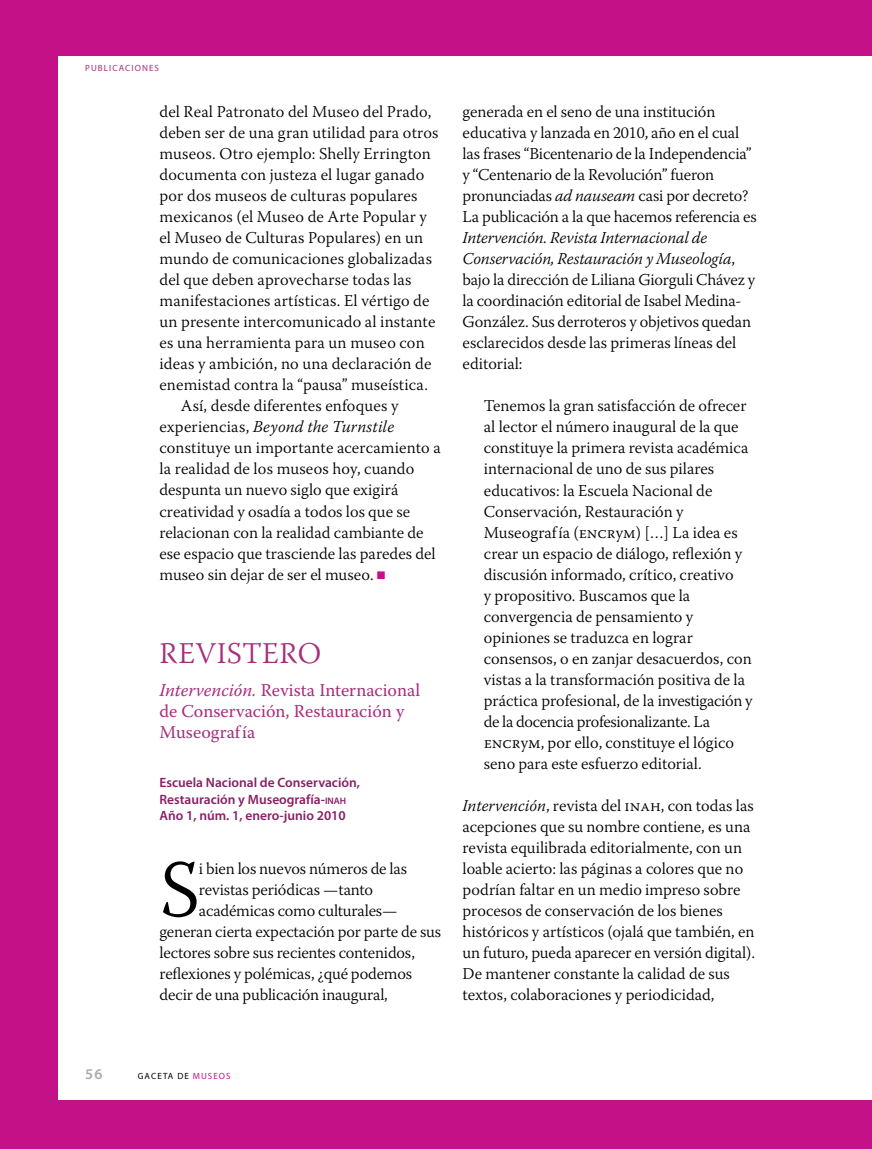
<style>
.page{position:relative;width:872px;height:1149px;background:#fff}
.page>*{position:absolute;margin:0;border:0;box-sizing:border-box;transform-origin:0 0}
.t1{font:300 80.25px "Warnock Pro";color:#000}
.t2{font:300 30px "Warnock Pro";color:#a82d7d}
.t3{font:18px/21px "Warnock Pro";color:#a82d7d}
.t4{font:300 16.5px/21px "Warnock Pro";color:#000}
.t5{font:300 16.5px "Warnock Pro";letter-spacing:-.02em;color:#000}
.t6{font:italic 300 16.5px "Warnock Pro";letter-spacing:.01em;color:#000}
.t7{font:600 15px "Myriad Pro";color:#a7a9ac}
.t8{font:600 13.5px/16.5px "Myriad Pro";color:#881e64}
.t9{font:9px "Myriad Pro";color:#000}
.t10{font:9px "Myriad Pro";color:#a82d7d}
.s1{font-style:normal}
.s2{font-family:"Monotype Sorts";font-weight:400;font-size:10.5px;color:#c41188}
.s3{font-style:italic}
.s4{font-size:9.45px}
.s5{color:#c41188}
</style>
<div class="page">
<div style="left:0;top:0;width:872px;height:55px;background:#c41188"></div>
<div style="left:0;top:0;width:57px;height:1148px;background:#c41188"></div>
<div style="left:0;top:1100px;width:872px;height:48px;background:#c41188"></div>
<p class="t10" style="left:85px;top:62px;width:75px">PUBLICACIONES</p>
<p class="t4" style="left:159px;top:101px;width:273px">del Real Patronato del Museo del Prado,</p>
<p class="t4" style="left:159px;top:122px;width:280px">deben ser de una gran utilidad para otros</p>
<p class="t4" style="left:159px;top:143px;width:273px">museos. Otro ejemplo: Shelly Errington</p>
<p class="t4" style="left:159px;top:164px;width:266px">documenta con justeza el lugar ganado</p>
<p class="t4" style="left:159px;top:185px;width:259px">por dos museos de culturas populares</p>
<p class="t4" style="left:159px;top:206px;width:269px">mexicanos (el Museo de Arte Popular y</p>
<p class="t4" style="left:159px;top:227px;width:265px">el Museo de Culturas Populares) en un</p>
<p class="t4" style="left:159px;top:248px;width:274px">mundo de comunicaciones globalizadas</p>
<p class="t4" style="left:159px;top:269px;width:254px">del que deben aprovecharse todas las</p>
<p class="t4" style="left:159px;top:290px;width:271px">manifestaciones artísticas. El vértigo de</p>
<p class="t4" style="left:159px;top:311px;width:277px">un presente intercomunicado al instante</p>
<p class="t4" style="left:159px;top:332px;width:267px">es una herramienta para un museo con</p>
<p class="t4" style="left:159px;top:353px;width:273px">ideas y ambición, no una declaración de</p>
<p class="t4" style="left:159px;top:374px;width:270px">enemistad contra la “pausa” museística.</p>
<p class="t4" style="left:181px;top:395px;width:220px">Así, desde diferentes enfoques y</p>
<p class="t6" style="left:159px;top:417px;width:236px"><span class="s1">experiencias,</span> Beyond the Turnstile</p>
<p class="t4" style="left:159px;top:437px;width:283px">constituye un importante acercamiento a</p>
<p class="t4" style="left:159px;top:458px;width:256px">la realidad de los museos hoy, cuando</p>
<p class="t4" style="left:159px;top:479px;width:240px">despunta un nuevo siglo que exigirá</p>
<p class="t4" style="left:159px;top:500px;width:252px">creatividad y osadía a todos los que se</p>
<p class="t4" style="left:159px;top:521px;width:265px">relacionan con la realidad cambiante de</p>
<p class="t4" style="left:159px;top:542px;width:277px">ese espacio que trasciende las paredes del</p>
<p class="t4" style="left:159px;top:563px;width:227px">museo sin dejar de ser el museo. <span class="s2">n</span></p>
<h2 class="t2" style="left:160px;top:634px;width:76px">REVISTERO</h2>
<p class="t3" style="left:159px;top:678px;width:262px"><span class="s3">Intervención.</span> Revista Internacional de Conservación, Restauración y<br>Museografía</p>
<p class="t8" style="left:159px;top:773px;width:202px">Escuela Nacional de Conservación,<br>Restauración y Museografía-<span class="s4">inah<br></span>Año 1, núm. 1, enero-junio 2010</p>
<h1 class="t1" style="left:159px;top:840px;width:35px">S</h1>
<p class="t4" style="left:199px;top:857px;width:210px">i bien los nuevos números de las</p>
<p class="t4" style="left:199px;top:878px;width:176px">revistas periódicas —tanto</p>
<p class="t4" style="left:199px;top:899px;width:200px">académicas como culturales—</p>
<p class="t4" style="left:159px;top:920px;width:283px">generan cierta expectación por parte de sus</p>
<p class="t5" style="left:159px;top:942px;width:257px">lectores sobre sus recientes contenidos,</p>
<p class="t4" style="left:159px;top:962px;width:254px">reflexiones y polémicas, ¿qué podemos</p>
<p class="t4" style="left:159px;top:983px;width:230px">decir de una publicación inaugural,</p>
<p class="t4" style="left:462px;top:101px;width:296px">generada en el seno de una institución educativa y lanzada en 2010, año en el cual las frases “Bicentenario de la Independencia” y “Centenario de la Revolución” fueron pronunciadas <span class="s3">ad nauseam</span> casi por decreto?<br>La publicación a la que hacemos referencia es</p>
<p class="t4" style="left:462px;top:227px;width:294px"><span class="s3">Intervención. Revista Internacional de Conservación, Restauración y Museología</span>, bajo la dirección de Liliana Giorguli Chávez y la coordinación editorial de Isabel Medina-González. Sus derroteros y objetivos quedan esclarecidos desde las primeras líneas del editorial:</p>
<p class="t4" style="left:484px;top:395px;width:270px">Tenemos la gran satisfacción de ofrecer al lector el número inaugural de la que constituye la primera revista académica internacional de uno de sus pilares educativos: la Escuela Nacional de Conservación, Restauración y Museografía (encrym) […] La idea es crear un espacio de diálogo, reflexión y discusión informado, crítico, creativo<br>y propositivo. Buscamos que la convergencia de pensamiento y opiniones se traduzca en lograr consensos, o en zanjar desacuerdos, con vistas a la transformación positiva de la práctica profesional, de la investigación y de la docencia profesionalizante. La encrym, por ello, constituye el lógico seno para este esfuerzo editorial.</p>
<p class="t4" style="left:462px;top:794px;width:294px"><span class="s3">Intervención</span>, revista del inah, con todas las acepciones que su nombre contiene, es una revista equilibrada editorialmente, con un loable acierto: las páginas a colores que no podrían faltar en un medio impreso sobre procesos de conservación de los bienes históricos y artísticos (ojalá que también, en un futuro, pueda aparecer en versión digital).<br>De mantener constante la calidad de sus textos, colaboraciones y periodicidad,</p>
<p class="t7" style="left:85px;top:1064px;width:19px">56</p>
<p class="t9" style="left:138px;top:1070px;width:94px">GACETA DE <span class="s5">MUSEOS</span></p>
</div>
